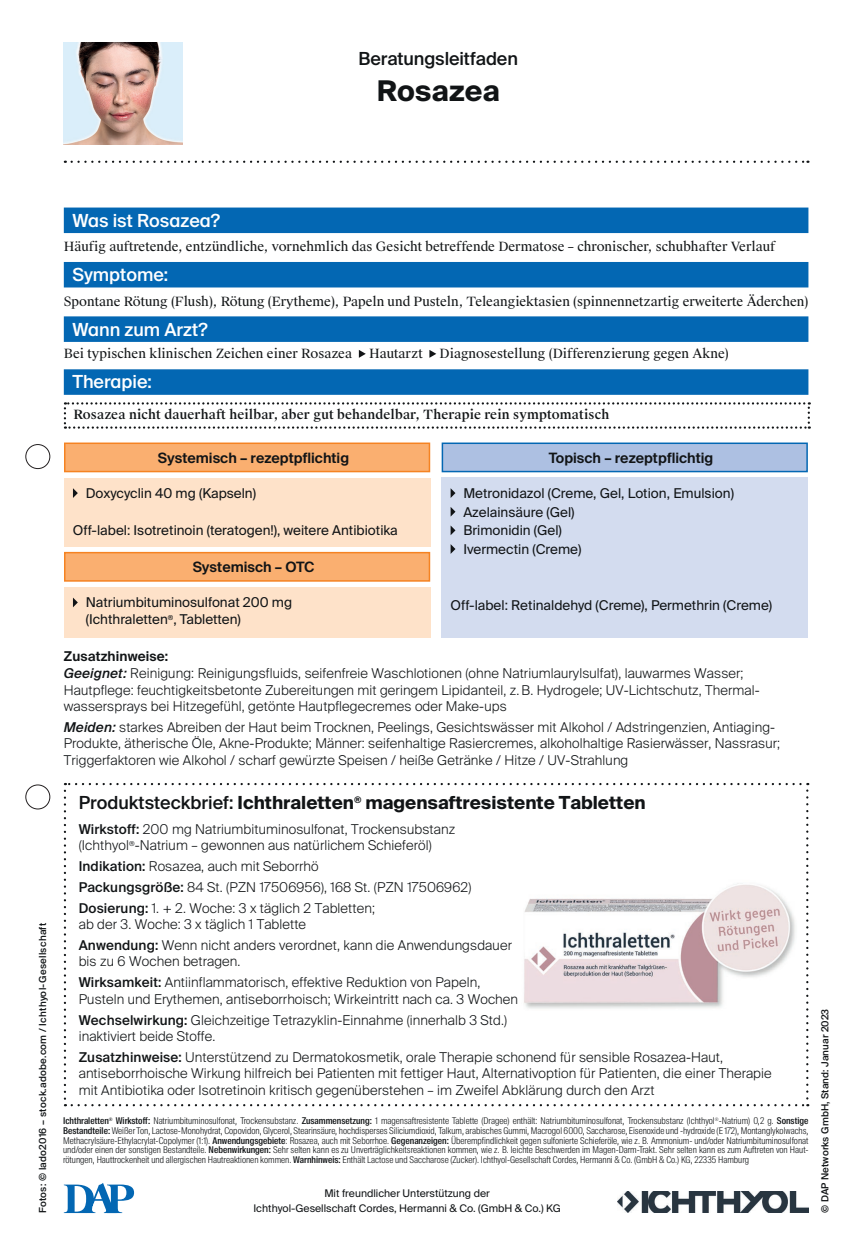
<style>
.page{position:relative;width:851px;height:1251px;background:#fff}
.page>*{position:absolute;margin:0;border:0;box-sizing:border-box;transform-origin:0 0}
.t1{font:700 28.5px "Suisse Intl";letter-spacing:.005em;color:#111416}
.t2{font:700 18px "Suisse Intl";color:#111416}
.t3{font:500 18px "Suisse Intl";color:#fff}
.t4{font:500 18px "Suisse Intl";letter-spacing:-.005em;color:#111416}
.t5{font:600 14.25px "Suisse Intl";color:#111416}
.t6{font:300 13.5px/16.5px "Suisse Intl";letter-spacing:.01em;color:#111416}
.t7{font:13.5px/18.6px "Suisse Intl";color:#111416}
.t8{font:12.75px "Suisse Works";color:#111416}
.t9{font:500 12.75px "Suisse Works";letter-spacing:.01em;color:#111416}
.t10{font:10.5px/15px "Suisse Intl";color:#111416;text-align:center}
.t11{font:500 9.75px "Suisse Intl";letter-spacing:.025em;color:#111416}
.t12{font:300 9.3px/9.8px "Suisse Intl Cond";color:#111416;text-align:justify}
.s1{font-weight:600}
.s2{font-weight:500;font-style:italic}
.s3{font-weight:500}
</style>
<div class="page">
<div style="left:25px;top:444px;width:25px;height:25px;border:1px solid #231f20;border-radius:50%"></div>
<div style="left:25px;top:784px;width:25px;height:25px;border:1px solid #231f20;border-radius:50%"></div>
<img style="left:64px;top:42px;width:118px;height:103px">
<svg style="left:72px;top:161px;width:736px;height:2px"></svg>
<div style="left:65px;top:443px;width:364px;height:28px;background:#faaf70"></div>
<div style="left:64px;top:442px;width:366px;height:30px;border:2px solid #f58322"></div>
<div style="left:64px;top:477px;width:366px;height:69px;background:#fee2c9"></div>
<svg style="left:73px;top:488px;width:5px;height:10px"></svg>
<div style="left:442px;top:443px;width:365px;height:28px;background:#adc0e2"></div>
<div style="left:441px;top:442px;width:366px;height:30px;border:2px solid #0367b3"></div>
<div style="left:441px;top:477px;width:367px;height:160px;background:#d3dcef"></div>
<svg style="left:450px;top:488px;width:5px;height:10px"></svg>
<svg style="left:450px;top:507px;width:5px;height:9px"></svg>
<svg style="left:450px;top:525px;width:5px;height:10px"></svg>
<svg style="left:450px;top:544px;width:5px;height:9px"></svg>
<div style="left:65px;top:552px;width:364px;height:29px;background:#faaf70"></div>
<div style="left:64px;top:551px;width:366px;height:30px;border:2px solid #f58322"></div>
<div style="left:64px;top:587px;width:366px;height:50px;background:#fee2c9"></div>
<svg style="left:73px;top:597px;width:5px;height:10px"></svg>
<svg style="left:64px;top:782px;width:744px;height:324px"></svg>
<img style="left:519px;top:879px;width:277px;height:130px">
<img style="left:523px;top:881px;width:273px;height:128px">
<svg style="left:64px;top:1183px;width:70px;height:29px"></svg>
<img style="left:617px;top:1191px;width:191px;height:21px">
<div style="left:64px;top:207px;width:744px;height:26px;background:#0367b3"></div>
<div style="left:64px;top:262px;width:744px;height:25px;background:#0367b3"></div>
<div style="left:64px;top:316px;width:744px;height:26px;background:#0367b3"></div>
<div style="left:64px;top:369px;width:744px;height:26px;background:#0367b3"></div>
<svg style="left:359px;top:350px;width:7px;height:8px"></svg>
<svg style="left:429px;top:350px;width:7px;height:8px"></svg>
<svg style="left:64px;top:402px;width:745px;height:26px"></svg>
<h2 class="t4" style="left:358px;top:48px;width:161px">Beratungsleitfaden</h2>
<h1 class="t1" style="left:376px;top:74px;width:124px">Rosazea</h1>
<p class="t11" style="left:37px;top:1212px;width:292px;rotate:-90deg">Fotos: © lado2016 – stock.adobe.com / Ichthyol-Gesellschaft</p>
<h2 class="t3" style="left:72px;top:210px;width:149px">Was ist Rosazea?</h2>
<p class="t8" style="left:64px;top:238px;width:713px">Häufig auftretende, entzündliche, vornehmlich das Gesicht betreffende Dermatose – chronischer, schubhafter Verlauf</p>
<h2 class="t3" style="left:72px;top:264px;width:97px">Symptome:</h2>
<p class="t8" style="left:64px;top:293px;width:746px">Spontane Rötung (Flush), Rötung (Erytheme), Papeln und Pusteln, Teleangiektasien (spinnennetzartig erweiterte Äderchen)</p>
<h2 class="t3" style="left:72px;top:318px;width:137px">Wann zum Arzt?</h2>
<p class="t8" style="left:64px;top:346px;width:290px">Bei typischen klinischen Zeichen einer Rosazea</p>
<p class="t8" style="left:369px;top:346px;width:55px">Hautarzt</p>
<p class="t8" style="left:439px;top:346px;width:290px">Diagnosestellung (Differenzierung gegen Akne)</p>
<h2 class="t3" style="left:72px;top:371px;width:81px">Therapie:</h2>
<p class="t9" style="left:73px;top:407px;width:537px">Rosazea nicht dauerhaft heilbar, aber gut behandelbar, Therapie rein symptomatisch</p>
<p class="t5" style="left:158px;top:449px;width:193px">Systemisch – rezeptpflichtig</p>
<p class="t7" style="left:86px;top:484px;width:172px">Doxycyclin 40 mg (Kapseln)</p>
<p class="t7" style="left:73px;top:521px;width:326px">Off-label: Isotretinoin (teratogen!), weitere Antibiotika</p>
<p class="t5" style="left:193px;top:559px;width:123px">Systemisch – OTC</p>
<p class="t7" style="left:86px;top:594px;width:208px;line-height:16.5px">Natriumbituminosulfonat 200 mg (Ichthraletten<sup>®</sup>, Tabletten)</p>
<p class="t5" style="left:549px;top:449px;width:166px">Topisch – rezeptpflichtig</p>
<p class="t7" style="left:463px;top:484px;width:272px">Metronidazol (Creme, Gel, Lotion, Emulsion)<br>Azelainsäure (Gel)<br>Brimonidin (Gel)<br>Ivermectin (Creme)</p>
<p class="t7" style="left:450px;top:595px;width:323px">Off-label: Retinaldehyd (Creme), Permethrin (Creme)</p>
<p class="t6" style="left:64px;top:648px;width:697px"><span class="s1">Zusatzhinweise:<br></span><span class="s2">Geeignet:</span> Reinigung: Reinigungsfluids, seifenfreie Waschlotionen (ohne Natriumlaurylsulfat), lauwarmes Wasser; Hautpflege: feuchtigkeitsbetonte Zubereitungen mit geringem Lipidanteil, z. B. Hydrogele; UV-Lichtschutz, Thermal&shy;wassersprays bei Hitzegefühl, getönte Hautpflegecremes oder Make-ups</p>
<p class="t6" style="left:64px;top:718px;width:717px"><span class="s2">Meiden:</span> starkes Abreiben der Haut beim Trocknen, Peelings, Gesichtswässer mit Alkohol / Adstringenzien, Antiaging-<br>Produkte, ätherische Öle, Akne-Produkte; Männer: seifenhaltige Rasiercremes, alkoholhaltige Rasierwässer, Nassrasur;<br>Triggerfaktoren wie Alkohol / scharf gewürzte Speisen / heiße Getränke / Hitze / UV-Strahlung</p>
<h2 class="t2" style="left:79px;top:791px;width:568px"><span class="s3">Produktsteckbrief:</span> Ichthraletten<sup>®</sup> magensaftresistente Tabletten</h2>
<p class="t6" style="left:79px;top:820px;width:378px"><span class="s3">Wirkstoff:</span> 200 mg Natriumbituminosulfonat, Trockensubstanz (Ichthyol<sup>®</sup>-Natrium – gewonnen aus natürlichem Schieferöl)</p>
<p class="t6" style="left:79px;top:855px;width:394px;line-height:20.7px"><span class="s3">Indikation:</span> Rosazea, auch mit Seborrhö<br><span class="s3">Packungsgröße:</span> 84 St. (PZN 17506956), 168 St. (PZN 17506962)<br><span class="s3">Dosierung:</span> 1. + 2. Woche: 3 x täglich 2 Tabletten;</p>
<p class="t6" style="left:79px;top:913px;width:434px;line-height:20.7px">ab der 3. Woche: 3 x täglich 1 Tablette<br><span class="s3">Anwendung:</span> Wenn nicht anders verordnet, kann die Anwendungsdauer</p>
<p class="t6" style="left:79px;top:951px;width:403px;line-height:20.7px">bis zu 6 Wochen betragen.<br><span class="s3">Wirksamkeit:</span> Antiinflammatorisch, effektive Reduktion von Papeln,</p>
<p class="t6" style="left:79px;top:988px;width:441px;line-height:20.7px">Pusteln und Erythemen, antiseborrhoisch; Wirkeintritt nach ca. 3 Wochen<br><span class="s3">Wechselwirkung:</span> Gleichzeitige Tetrazyklin-Einnahme (innerhalb 3 Std.)</p>
<p class="t6" style="left:79px;top:1025px;width:645px;line-height:20.7px">inaktiviert beide Stoffe.<br><span class="s3">Zusatzhinweise:</span> Unterstützend zu Dermatokosmetik, orale Therapie schonend für sensible Rosazea-Haut,</p>
<p class="t6" style="left:79px;top:1065px;width:694px">antiseborrhoische Wirkung hilfreich bei Patienten mit fettiger Haut, Alternativoption für Patienten, die einer Therapie mit Antibiotika oder Isotretinoin kritisch gegenüberstehen – im Zweifel Abklärung durch den Arzt</p>
<p class="t12" style="left:63px;top:1115px;width:746px"><span class="s3">Ichthraletten</span><sup>®</sup> <span class="s3">Wirkstoff:</span> Natriumbituminosulfonat, Trockensubstanz. <span class="s3">Zusammensetzung:</span> 1 magensaftresistente Tablette (Dragee) enthält: Natriumbituminosulfonat, Trockensubstanz (Ichthyol<sup>®</sup>-Natrium) 0,2 g. <span class="s3">Sonstige Bestandteile:</span> Weißer Ton, Lactose-Monohydrat, Copovidon, Glycerol, Stearinsäure, hoch disperses Silicium dioxid, Talkum, arabisches Gummi, Macrogol 6000, Saccharose, Eisenoxide und -hydroxide (E 172), Montanglykolwachs, Methacrylsäure-Ethylacrylat-Co polymer (1:1). <span class="s3">Anwendungsgebiete</span>: Rosazea, auch mit Seborrhoe. <span class="s3">Gegenanzeigen:</span> Überempfindlichkeit gegen sulfonierte Schieferöle, wie z. B. Ammo nium- und/oder Natriumbituminosulfonat und/oder einen der sonstigen Bestandteile. <span class="s3">Nebenwirkungen:</span> Sehr selten kann es zu Unverträglichkeitsreaktionen kommen, wie z. B. leichte Be schwerden im Magen-Darm-Trakt. Sehr selten kann es zum Auftreten von Haut&shy;rötungen, Hauttrockenheit und allergischen Hautreaktionen kommen. <span class="s3">Warnhinweis:</span> Enthält Lactose und Saccharose (Zucker). Ichthyol-Gesellschaft Cordes, Hermanni &amp; Co. (GmbH &amp; Co.) KG, 22335 Hamburg</p>
<p class="t10" style="left:253px;top:1185px;width:309px">Mit freundlicher Unterstützung der<br>Ichthyol-Gesellschaft Cordes, Hermanni &amp; Co. (GmbH &amp; Co.) KG</p>
<p class="t11" style="left:819px;top:1212px;width:205px;rotate:-90deg">© DAP Networks GmbH, Stand: Januar 2023</p>
</div>
